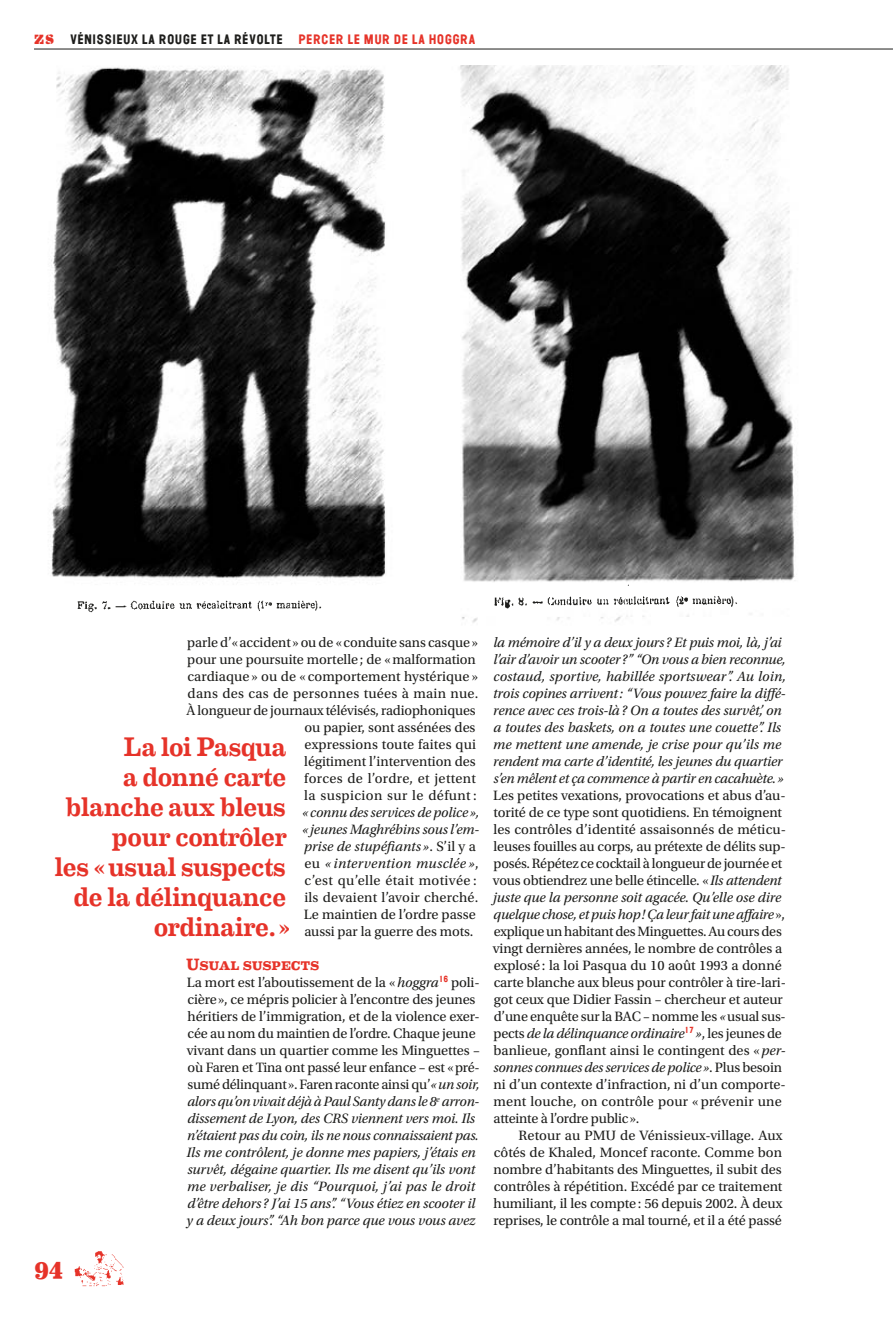
<style>
.page{position:relative;width:893px;height:1319px;background:#fff}
.page>*{position:absolute;margin:0;border:0;box-sizing:border-box;transform-origin:0 0}
.t1{font:500 27px/30px "Eames Century Modern";letter-spacing:-.01em;color:#e63329;text-align:right}
.t2{font:800 24px "Eames Century Modern";color:#e63329}
.t3{font:700 16.5px "Eames Century Modern";letter-spacing:-.015em;color:#e63329}
.t4{font:14.25px/17px "Utopia Std";letter-spacing:-.005em;color:#1d1d1b}
.t5{font:italic 14.25px/17px "Utopia Std";letter-spacing:-.01em;color:#1d1d1b}
.t6{font:12.75px "Wilma Base";letter-spacing:.03em;color:#1d1d1b}
.s1{font-family:"Eames Century Modern Stencil";font-size:13.5px;color:#e63329}
.s2{color:#e63329}
.s3{font-style:italic}
.s4{font-style:normal}
</style>
<div class="page">
<hr style="left:34px;top:49px;width:859px;height:1px;background:#1d1d1b">
<img style="left:51px;top:67px;width:335px;height:512px">
<img style="left:460px;top:66px;width:336px;height:557px">
<img style="left:74px;top:1251px;width:50px;height:36px">
<img style="left:77px;top:600px;width:245px;height:13px">
<img style="left:485px;top:584px;width:311px;height:31px">
<p class="t6" style="left:34px;top:31px;width:443px"><span class="s1">Z8</span> VÉNISSIEUX LA ROUGE ET LA RÉVOLTE <span class="s2">PERCER LE MUR DE LA HOGGRA</span></p>
<p class="t4" style="left:186px;top:633px;width:293px;text-align:right">parle d’«accident » ou de «conduite sans casque» pour une poursuite mortelle; de «malformation cardiaque » ou de « comportement hystérique » dans des cas de personnes tuées à main nue.<br>À longueur de journaux télévisés, radiophoniques ou papier, sont assénées des<br>expressions toute faites qui<br>légitiment l’intervention des<br>forces de l’ordre, et jettent<br>la suspicion sur le défunt :</p>
<p class="t4" style="left:302px;top:804px;width:179px"><span class="s3">«connu des services de police», « jeunes Maghrébins sous l’em&shy;prise de stupéfiants »</span>. S’il y a eu <span class="s3">« intervention musclée »</span>, c’est qu’elle était motivée : ils devaient l’avoir cherché.<br>Le maintien de l’ordre passe aussi par la guerre des mots.</p>
<p class="t3" style="left:186px;top:951px;width:135px">Usual suspects</p>
<p class="t5" style="left:186px;top:974px;width:295px"><span class="s4">La mort est l’aboutissement de la «</span>hoggra<sup>16</sup> <span class="s4">poli&shy;cière», ce mépris policier à l’encontre des jeunes héritiers de l’immigration, et de la violence exer&shy;cée au nom du maintien de l’ordre. Chaque jeune vivant dans un quartier comme les Minguettes – où Faren et Tina ont passé leur enfance – est «pré&shy;sumé délinquant». Faren raconte ainsi qu’</span>«un soir, alors qu’on vivait déjà à Paul Santy dans le 8<sup>e</sup> arron&shy;dissement de Lyon, des CRS viennent vers moi. Ils n’étaient pas du coin, ils ne nous connaissaient pas.<br>Ils me contrôlent, je donne mes papiers, j’étais en survêt, dégaine quartier. Ils me disent qu’ils vont me verbaliser, je dis “Pourquoi, j’ai pas le droit d’être dehors ? J’ai 15 ans”. “Vous étiez en scooter il y a deux jours”. “Ah bon parce que vous vous avez</p>
<h1 class="t1" style="left:55px;top:729px;width:237px">La loi Pasqua<br>a donné carte blanche aux bleus pour contrôler<br>les « usual suspects de la délinquance ordinaire. »</h1>
<p class="t5" style="left:493px;top:633px;width:294px">la mémoire d’il y a deux jours? Et puis moi, là, j’ai l’air d’avoir un scooter?” “On vous a bien reconnue, costaud, sportive, habillée sportswear”. Au loin, trois copines arrivent: “Vous pouvez faire la diffé&shy;rence avec ces trois-là? On a toutes des survêt’, on a toutes des baskets, on a toutes une couette”. Ils me mettent une amende, je crise pour qu’ils me rendent ma carte d’identité, les jeunes du quartier s’en mêlent et ça commence à partir en cacahuète.»</p>
<p class="t4" style="left:493px;top:787px;width:295px">Les petites vexations, provocations et abus d’au&shy;torité de ce type sont quotidiens. En témoignent les contrôles d’identité assaisonnés de méticu&shy;leuses fouilles au corps, au prétexte de délits sup&shy;posés. Répétez ce cocktail à longueur de journée et vous obtiendrez une belle étincelle. «<span class="s3">Ils attendent juste que la personne soit agacée. Qu’elle ose dire quelque chose, et puis hop! Ça leur fait une affaire</span>», explique un habitant des Minguettes. Au cours des vingt dernières années, le nombre de contrôles a explosé : la loi Pasqua du 10 août 1993 a donné carte blanche aux bleus pour contrôler à tire-lari&shy;got ceux que Didier Fassin – chercheur et auteur d’une enquête sur la BAC – nomme les <span class="s3">«</span>usual sus&shy;pects <span class="s3">de la délinquance ordinaire</span><sup>17</sup> <span class="s3">»</span>, les jeunes de banlieue, gonflant ainsi le contingent des «<span class="s3">per&shy;sonnes connues des services de police»</span>. Plus besoin ni d’un contexte d’infraction, ni d’un comporte&shy;ment louche, on contrôle pour « prévenir une atteinte à l’ordre public».</p>
<p class="t4" style="left:493px;top:1127px;width:290px;text-align:justify;text-indent:25px">Retour au PMU de Vénissieux-village. Aux côtés de Khaled, Moncef raconte. Comme bon nombre d’habitants des Minguettes, il subit des contrôles à répétition. Excédé par ce traitement humiliant, il les compte: 56 depuis 2002. À deux reprises, le contrôle a mal tourné, et il a été passé</p>
<h2 class="t2" style="left:34px;top:1249px;width:30px">94</h2>
</div>
